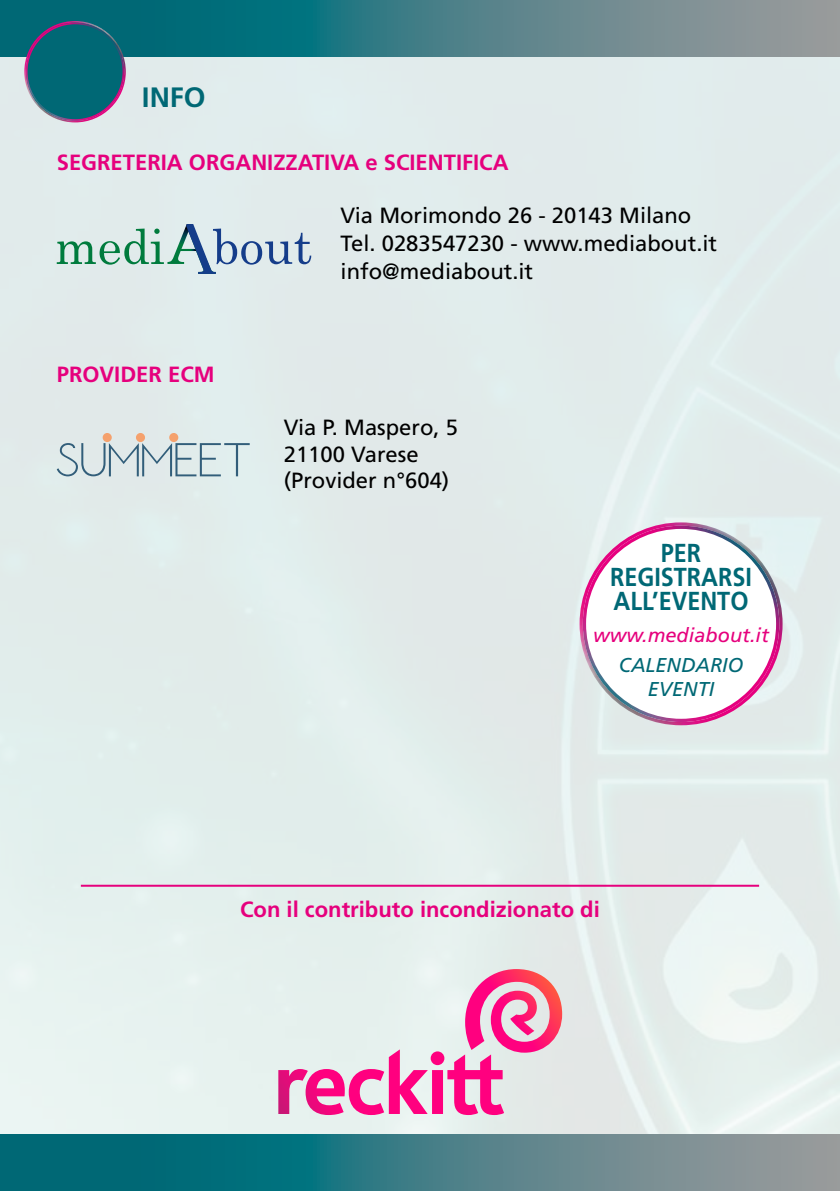
<style>
.page{position:relative;width:840px;height:1191px;background:#fff}
.page>*{position:absolute;margin:0;border:0;box-sizing:border-box;transform-origin:0 0}
.t1{font:700 28px "Frutiger";color:#006875}
.t2{font:700 26px/24px "Frutiger";color:#006875;text-align:center;scale:.9 1}
.t3{font:22px/28px "Frutiger";color:#000}
.t4{font:700 22px "Frutiger";color:#e6007d}
.t5{font:italic 20px "Frutiger";color:#e6007d}
.t6{font:italic 20px/24px "Frutiger";color:#006875;text-align:center}
</style>
<div class="page">
<div style="left:0;top:57px;width:839px;height:1077px;background:#e1eceb"></div>
<svg style="left:0;top:0;width:839px;height:57px"></svg>
<svg style="left:0;top:1134px;width:839px;height:57px"></svg>
<svg style="left:57px;top:224px;width:254px;height:50px"></svg>
<hr style="left:81px;top:884px;width:677px;height:2px;background:#e6007d">
<div style="left:103px;top:433px;width:9px;height:9px;background:#f5a16d;border-radius:50%"></div>
<div style="left:136px;top:433px;width:9px;height:9px;background:#f5a16d;border-radius:50%"></div>
<div style="left:169px;top:433px;width:9px;height:9px;background:#f5a16d;border-radius:50%"></div>
<svg style="left:57px;top:443px;width:192px;height:33px"></svg>
<img style="left:579px;top:522px;width:203px;height:203px">
<img style="left:582px;top:525px;width:196px;height:197px">
<img style="left:24px;top:21px;width:102px;height:101px">
<img style="left:26px;top:23px;width:98px;height:98px">
<svg style="left:278px;top:969px;width:284px;height:146px"></svg>
<p class="t1" style="left:142px;top:81px;width:65px">INFO</p>
<p class="t4" style="left:57px;top:150px;width:453px">SEGRETERIA ORGANIZZATIVA e SCIENTIFICA</p>
<p class="t3" style="left:340px;top:201px;width:378px">Via Morimondo 26 - 20143 Milano<br>Tel. 0283547230 - www.mediabout.it info@mediabout.it</p>
<p class="t4" style="left:57px;top:362px;width:159px">PROVIDER ECM</p>
<p class="t3" style="left:283px;top:414px;width:176px;line-height:26.4px">Via P. Maspero, 5<br>21100 Varese (Provider n°604)</p>
<p class="t2" style="left:609px;top:540px;width:159px">PER<br>REGISTRARSI<br>ALL’EVENTO</p>
<p class="t5" style="left:593px;top:623px;width:177px">www.mediabout.it</p>
<p class="t6" style="left:618px;top:653px;width:126px">CALENDARIO<br>EVENTI</p>
<p class="t4" style="left:240px;top:896px;width:361px">Con il contributo incondizionato di</p>
</div>
